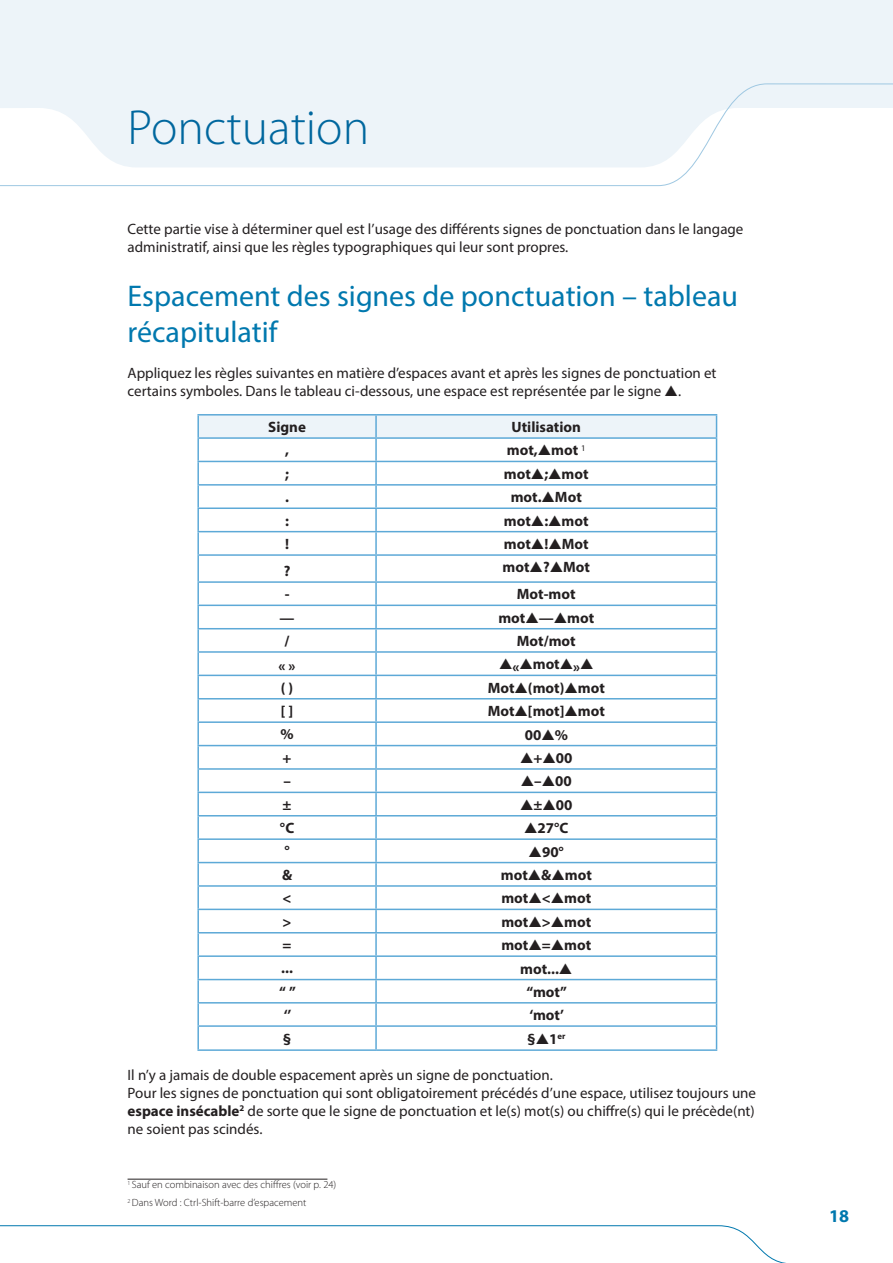
<style>
.page{position:relative;width:893px;height:1263px;background:#fff}
.page>*{position:absolute;margin:0;border:0;box-sizing:border-box;transform-origin:0 0}
.t1{font:300 49.5px "Myriad Pro";color:#00679e}
.t2{font:30px/36px "Myriad Pro";color:#0078ae}
.t3{font:700 18px "Myriad Pro";color:#0078ae}
.t4{font:15px/18px "Myriad Pro";color:#231f20}
.t5{font:700 15px "Myriad Pro";color:#231f20}
.t6{font:300 10.5px/18px "Myriad Pro";color:#231f20}
.s1{font-weight:700}
</style>
<div class="page">
<svg style="left:0;top:1225px;width:786px;height:38px"></svg>
<div style="left:0;top:0;width:893px;height:83px;background:#edf4f9"></div>
<svg style="left:0;top:83px;width:893px;height:103px"></svg>
<hr style="left:197px;top:414px;width:179px;height:2px;background:#5da9d7">
<hr style="left:197px;top:416px;width:2px;height:21px;background:#5da9d7">
<hr style="left:376px;top:414px;width:341px;height:2px;background:#5da9d7">
<hr style="left:197px;top:437px;width:179px;height:2px;background:#5da9d7">
<hr style="left:197px;top:439px;width:2px;height:22px;background:#5da9d7">
<hr style="left:197px;top:461px;width:179px;height:1px;background:#5da9d7">
<hr style="left:197px;top:462px;width:2px;height:22px;background:#5da9d7">
<hr style="left:197px;top:484px;width:179px;height:2px;background:#5da9d7">
<hr style="left:197px;top:486px;width:2px;height:21px;background:#5da9d7">
<hr style="left:197px;top:507px;width:179px;height:2px;background:#5da9d7">
<hr style="left:197px;top:509px;width:2px;height:22px;background:#5da9d7">
<hr style="left:197px;top:531px;width:179px;height:1px;background:#5da9d7">
<hr style="left:197px;top:532px;width:2px;height:22px;background:#5da9d7">
<hr style="left:197px;top:554px;width:179px;height:2px;background:#5da9d7">
<hr style="left:197px;top:556px;width:2px;height:25px;background:#5da9d7">
<hr style="left:197px;top:581px;width:179px;height:2px;background:#5da9d7">
<hr style="left:197px;top:583px;width:2px;height:22px;background:#5da9d7">
<hr style="left:197px;top:605px;width:179px;height:1px;background:#5da9d7">
<hr style="left:197px;top:606px;width:2px;height:22px;background:#5da9d7">
<hr style="left:197px;top:628px;width:179px;height:1px;background:#5da9d7">
<hr style="left:197px;top:629px;width:2px;height:22px;background:#5da9d7">
<hr style="left:197px;top:651px;width:179px;height:2px;background:#5da9d7">
<hr style="left:197px;top:653px;width:2px;height:22px;background:#5da9d7">
<hr style="left:197px;top:675px;width:179px;height:1px;background:#5da9d7">
<hr style="left:197px;top:676px;width:2px;height:22px;background:#5da9d7">
<hr style="left:197px;top:698px;width:179px;height:1px;background:#5da9d7">
<hr style="left:197px;top:699px;width:2px;height:22px;background:#5da9d7">
<hr style="left:197px;top:721px;width:179px;height:2px;background:#5da9d7">
<hr style="left:197px;top:723px;width:2px;height:22px;background:#5da9d7">
<hr style="left:197px;top:745px;width:179px;height:1px;background:#5da9d7">
<hr style="left:197px;top:746px;width:2px;height:22px;background:#5da9d7">
<hr style="left:197px;top:768px;width:179px;height:2px;background:#5da9d7">
<hr style="left:197px;top:770px;width:2px;height:22px;background:#5da9d7">
<hr style="left:197px;top:792px;width:179px;height:1px;background:#5da9d7">
<hr style="left:197px;top:793px;width:2px;height:22px;background:#5da9d7">
<hr style="left:197px;top:815px;width:179px;height:1px;background:#5da9d7">
<hr style="left:197px;top:816px;width:2px;height:22px;background:#5da9d7">
<hr style="left:197px;top:838px;width:179px;height:2px;background:#5da9d7">
<hr style="left:197px;top:840px;width:2px;height:22px;background:#5da9d7">
<hr style="left:197px;top:862px;width:179px;height:1px;background:#5da9d7">
<hr style="left:197px;top:863px;width:2px;height:22px;background:#5da9d7">
<hr style="left:197px;top:885px;width:179px;height:2px;background:#5da9d7">
<hr style="left:197px;top:887px;width:2px;height:22px;background:#5da9d7">
<hr style="left:197px;top:909px;width:179px;height:1px;background:#5da9d7">
<hr style="left:197px;top:910px;width:2px;height:22px;background:#5da9d7">
<hr style="left:197px;top:932px;width:179px;height:1px;background:#5da9d7">
<hr style="left:197px;top:933px;width:2px;height:22px;background:#5da9d7">
<hr style="left:197px;top:955px;width:179px;height:2px;background:#5da9d7">
<hr style="left:197px;top:957px;width:2px;height:22px;background:#5da9d7">
<hr style="left:197px;top:979px;width:179px;height:1px;background:#5da9d7">
<hr style="left:197px;top:980px;width:2px;height:22px;background:#5da9d7">
<hr style="left:197px;top:1002px;width:179px;height:1px;background:#5da9d7">
<hr style="left:197px;top:1003px;width:2px;height:22px;background:#5da9d7">
<hr style="left:197px;top:1025px;width:179px;height:2px;background:#5da9d7">
<hr style="left:197px;top:1027px;width:2px;height:22px;background:#5da9d7">
<svg style="left:198px;top:415px;width:519px;height:634px"></svg>
<hr style="left:197px;top:1049px;width:179px;height:2px;background:#5da9d7">
<hr style="left:376px;top:1049px;width:341px;height:2px;background:#5da9d7">
<hr style="left:375px;top:416px;width:2px;height:21px;background:#5da9d7">
<hr style="left:128px;top:1179px;width:199px;height:1px;background:#231f20">
<h1 class="t1" style="left:128px;top:100px;width:243px">Ponctuation</h1>
<p class="t4" style="left:128px;top:220px;width:617px">Cette partie vise à déterminer quel est l’usage des différents signes de ponctuation dans le langage administratif, ainsi que les règles typographiques qui leur sont propres.</p>
<h2 class="t2" style="left:128px;top:277px;width:612px">Espacement des signes de ponctuation – tableau récapitulatif</h2>
<p class="t4" style="left:128px;top:364px;width:590px">Appliquez les règles suivantes en matière d’espaces avant et après les signes de ponctuation et certains symboles. Dans le tableau ci-dessous, une espace est représentée par le signe ▲.</p>
<p class="t5" style="left:268px;top:417px;width:39px">Signe</p>
<p class="t5" style="left:512px;top:417px;width:71px">Utilisation</p>
<p class="t5" style="left:285px;top:440px;width:5px">,</p>
<p class="t5" style="left:507px;top:441px;width:80px">mot,▲mot <sup>1</sup></p>
<p class="t5" style="left:285px;top:464px;width:5px">;</p>
<p class="t5" style="left:504px;top:464px;width:86px">mot▲;▲mot</p>
<p class="t5" style="left:285px;top:487px;width:5px">.</p>
<p class="t5" style="left:511px;top:487px;width:73px">mot.▲Mot</p>
<p class="t5" style="left:285px;top:511px;width:5px">:</p>
<p class="t5" style="left:504px;top:511px;width:86px">mot▲:▲mot</p>
<p class="t5" style="left:285px;top:534px;width:6px">!</p>
<p class="t5" style="left:504px;top:534px;width:86px">mot▲!▲Mot</p>
<p class="t5" style="left:284px;top:561px;width:8px">?</p>
<p class="t5" style="left:503px;top:558px;width:89px">mot▲?▲Mot</p>
<p class="t5" style="left:285px;top:584px;width:6px">-</p>
<p class="t5" style="left:517px;top:584px;width:60px">Mot-mot</p>
<p class="t5" style="left:280px;top:608px;width:16px">—</p>
<p class="t5" style="left:498px;top:608px;width:97px">mot▲—▲mot</p>
<p class="t5" style="left:285px;top:631px;width:6px">/</p>
<p class="t5" style="left:517px;top:631px;width:60px">Mot/mot</p>
<p class="t5" style="left:279px;top:657px;width:18px">« »</p>
<p class="t5" style="left:499px;top:654px;width:96px">▲«▲mot▲»▲</p>
<p class="t5" style="left:281px;top:678px;width:14px">( )</p>
<p class="t5" style="left:488px;top:678px;width:119px">Mot▲(mot)▲mot</p>
<p class="t5" style="left:281px;top:701px;width:14px">[ ]</p>
<p class="t5" style="left:488px;top:701px;width:119px">Mot▲[mot]▲mot</p>
<p class="t5" style="left:280px;top:725px;width:15px">%</p>
<p class="t5" style="left:525px;top:725px;width:45px">00▲%</p>
<p class="t5" style="left:283px;top:748px;width:10px">+</p>
<p class="t5" style="left:520px;top:748px;width:54px">▲+▲00</p>
<p class="t5" style="left:283px;top:771px;width:9px">–</p>
<p class="t5" style="left:521px;top:771px;width:52px">▲–▲00</p>
<p class="t5" style="left:283px;top:795px;width:10px">±</p>
<p class="t5" style="left:520px;top:795px;width:54px">▲±▲00</p>
<p class="t5" style="left:280px;top:818px;width:16px">°C</p>
<p class="t5" style="left:524px;top:818px;width:46px">▲27°C</p>
<p class="t5" style="left:284px;top:842px;width:7px">°</p>
<p class="t5" style="left:529px;top:842px;width:37px">▲90°</p>
<p class="t5" style="left:282px;top:865px;width:12px">&amp;</p>
<p class="t5" style="left:501px;top:865px;width:93px">mot▲&amp;▲mot</p>
<p class="t5" style="left:283px;top:888px;width:10px">&lt;</p>
<p class="t5" style="left:501px;top:888px;width:91px">mot▲&lt;▲mot</p>
<p class="t5" style="left:283px;top:912px;width:10px">&gt;</p>
<p class="t5" style="left:501px;top:912px;width:91px">mot▲&gt;▲mot</p>
<p class="t5" style="left:283px;top:935px;width:10px">=</p>
<p class="t5" style="left:501px;top:935px;width:91px">mot▲=▲mot</p>
<p class="t5" style="left:281px;top:959px;width:13px">...</p>
<p class="t5" style="left:520px;top:959px;width:54px">mot...▲</p>
<p class="t5" style="left:279px;top:982px;width:18px">“ ”</p>
<p class="t5" style="left:527px;top:982px;width:42px">“mot”</p>
<p class="t5" style="left:284px;top:1005px;width:9px">‘’</p>
<p class="t5" style="left:529px;top:1005px;width:36px">‘mot’</p>
<p class="t5" style="left:283px;top:1029px;width:10px">§</p>
<p class="t5" style="left:527px;top:1029px;width:40px">§▲1<sup>er</sup></p>
<p class="t4" style="left:128px;top:1066px;width:630px">Il n’y a jamais de double espacement après un signe de ponctuation.<br>Pour les signes de ponctuation qui sont obligatoirement précédés d’une espace, utilisez toujours une <span class="s1">espace insécable</span><sup>2</sup> de sorte que le signe de ponctuation et le(s) mot(s) ou chiffre(s) qui le précède(nt) ne soient pas scindés.</p>
<p class="t6" style="left:128px;top:1176px;width:210px"><sup>1</sup> Sauf en combinaison avec des chiffres (voir p. 24)<br><sup>2</sup> Dans Word : Ctrl-Shift-barre d’espacement</p>
<p class="t3" style="left:829px;top:1204px;width:21px">18</p>
</div>
